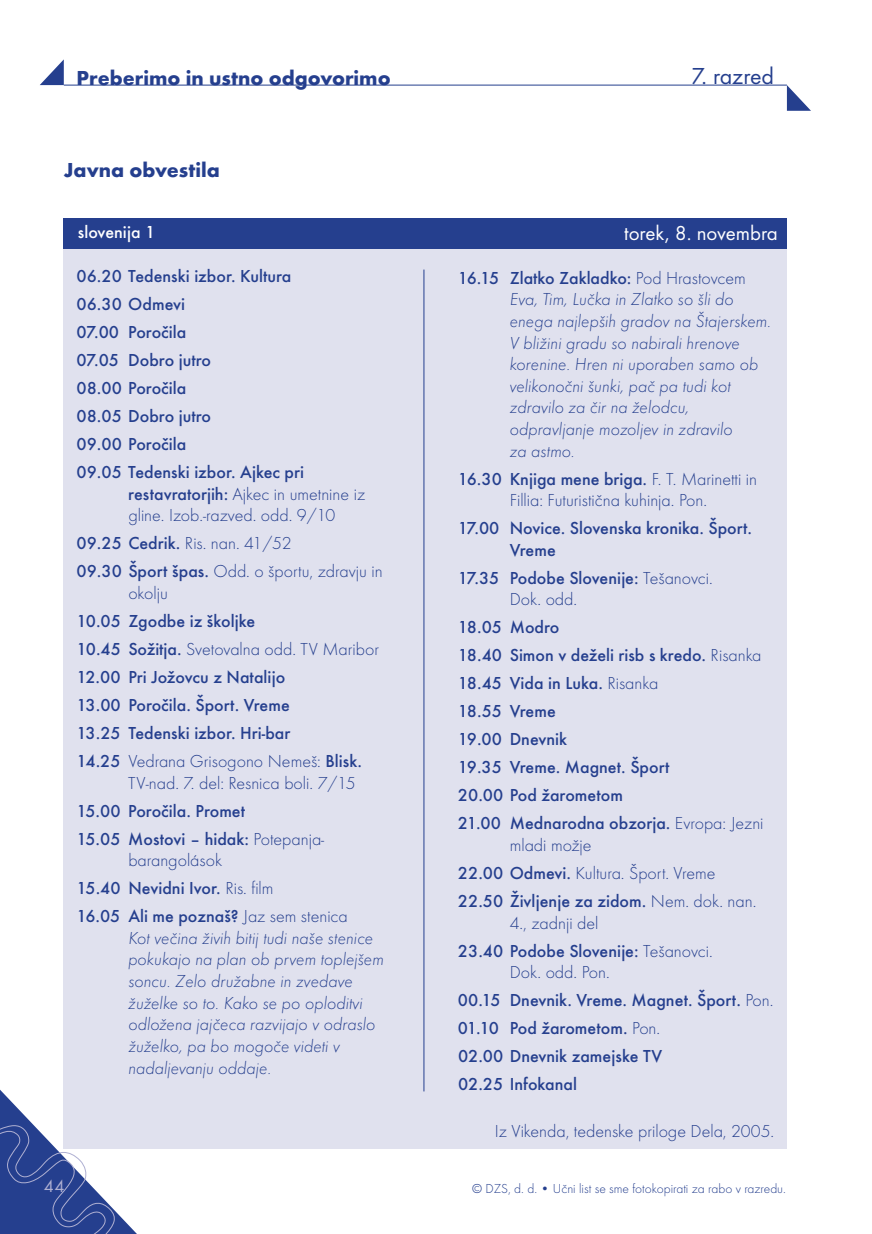
<style>
.page{position:relative;width:872px;height:1234px;background:#fff}
.page>*{position:absolute;margin:0;border:0;box-sizing:border-box;transform-origin:0 0}
.t1{font:24px "Futura TCE";color:#253f8e}
.t2{font:700 21px "Futura TCE";color:#253f8e}
.t3{font:21px "Futura TCE";color:#fff}
.t4{font:500 18px/27.9px "Futura TCE";color:#253f8e}
.t5{font:18px/21.6px "Futura TCE Ligh Obli";color:#253f8e}
.t6{font:18px/21.6px "Futura TCE Ligh";color:#253f8e}
.t7{font:500 18px "Futura TCE";color:#fff}
.t8{font:18px "Futura TCE";color:#afb0d2}
.t9{font:13.5px "Futura TCE Ligh";color:#253f8e}
.s1{font-family:"Futura TCE";font-weight:500}
.s2{font-family:"Futura TCE Ligh";font-weight:400}
</style>
<div class="page">
<svg style="left:0;top:1074px;width:152px;height:159px"></svg>
<hr style="left:64px;top:85px;width:723px;height:1px;background:#253f8e">
<svg style="left:40px;top:59px;width:24px;height:26px"></svg>
<div style="left:64px;top:244px;width:723px;height:904px;background:#e0e1ee"></div>
<div style="left:64px;top:218px;width:723px;height:31px;background:#253f8e"></div>
<hr style="left:423px;top:269px;width:1px;height:822px;background:#253f8e">
<svg style="left:787px;top:85px;width:24px;height:26px"></svg>
<p class="t2" style="left:77px;top:65px;width:316px">Preberimo in ustno odgovorimo</p>
<h1 class="t1" style="left:691px;top:62px;width:85px">7. razred</h1>
<p class="t2" style="left:64px;top:157px;width:157px">Javna obvestila</p>
<p class="t7" style="left:78px;top:221px;width:79px">slovenija 1</p>
<p class="t3" style="left:624px;top:221px;width:155px">torek, 8. novembra</p>
<p class="t4" style="left:77px;top:262px;width:229px">06.20 Tedenski izbor. Kultura<br>06.30 Odmevi<br>07.00 Poročila<br>07.05 Dobro jutro<br>08.00 Poročila<br>08.05 Dobro jutro<br>09.00 Poročila<br>09.05 Tedenski izbor. Ajkec pri</p>
<p class="t6" style="left:128px;top:483px;width:238px"><span class="s1">restavratorjih:</span> Ajkec in umetnine iz gline. Izob.-razved. odd. 9/10</p>
<p class="t6" style="left:77px;top:529px;width:308px;line-height:27.9px"><span class="s1">09.25 Cedrik.</span> Ris. nan. 41/52<br><span class="s1">09.30 Šport špas.</span> Odd. o športu, zdravju in</p>
<p class="t6" style="left:128px;top:582px;width:41px">okolju</p>
<p class="t4" style="left:77px;top:607px;width:180px">10.05 Zgodbe iz školjke</p>
<p class="t6" style="left:77px;top:638px;width:304px"><span class="s1">10.45 Sožitja.</span> Svetovalna odd. TV Maribor</p>
<p class="t4" style="left:77px;top:662px;width:215px">12.00 Pri Jožovcu z Natalijo<br>13.00 Poročila. Šport. Vreme<br>13.25 Tedenski izbor. Hri-bar</p>
<p class="t6" style="left:128px;top:750px;width:235px;text-indent:-52px"><span class="s1">14.25</span> Vedrana Grisogono Nemeš: <span class="s1">Blisk.<br></span>TV-nad. 7. del: Resnica boli. 7/15</p>
<p class="t4" style="left:77px;top:796px;width:249px">15.00 Poročila. Promet<br>15.05 Mostovi – hidak: <span class="s2">Potepanja-</span></p>
<p class="t6" style="left:128px;top:849px;width:95px">barangolások</p>
<p class="t4" style="left:77px;top:874px;width:273px">15.40 Nevidni Ivor. <span class="s2">Ris. film<br></span>16.05 Ali me poznaš? <span class="s2">Jaz sem stenica</span></p>
<p class="t5" style="left:128px;top:926px;width:257px">Kot večina živih bitij tudi naše stenice pokukajo na plan ob prvem toplejšem soncu. Zelo družabne in zvedave žuželke so to. Kako se po oploditvi odložena jajčeca razvijajo v odraslo žuželko, pa bo mogoče videti v nadaljevanju oddaje.</p>
<p class="t8" style="left:44px;top:1175px;width:22px">44</p>
<p class="t4" style="left:458px;top:264px;width:289px">16.15 Zlatko Zakladko: <span class="s2">Pod Hrastovcem</span></p>
<p class="t5" style="left:510px;top:288px;width:263px">Eva, Tim, Lučka in Zlatko so šli do enega najlepših gradov na Štajerskem.<br>V bližini gradu so nabirali hrenove korenine. Hren ni uporaben samo ob velikonočni šunki, pač pa tudi kot zdravilo za čir na želodcu, odpravljanje mozoljev in zdravilo<br>za astmo.</p>
<p class="t4" style="left:458px;top:464px;width:300px">16.30 Knjiga mene briga. <span class="s2">F. T. Marinetti in</span></p>
<p class="t6" style="left:510px;top:489px;width:199px">Fillia: Futuristična kuhinja. Pon.</p>
<p class="t4" style="left:510px;top:517px;width:244px;line-height:21.6px;text-indent:-52px">17.00 Novice. Slovenska kronika. Šport.<br>Vreme</p>
<p class="t4" style="left:458px;top:563px;width:256px">17.35 Podobe Slovenije: <span class="s2">Tešanovci.</span></p>
<p class="t6" style="left:510px;top:588px;width:69px">Dok. odd.</p>
<p class="t4" style="left:458px;top:613px;width:307px">18.05 Modro<br>18.40 Simon v deželi risb s kredo. <span class="s2">Risanka<br></span>18.45 Vida in Luka. <span class="s2">Risanka<br></span>18.55 Vreme<br>19.00 Dnevnik<br>19.35 Vreme. Magnet. Šport<br>20.00 Pod žarometom<br>21.00 Mednarodna obzorja. <span class="s2">Evropa: Jezni</span></p>
<p class="t6" style="left:458px;top:831px;width:259px;line-height:27.9px;text-indent:52px">mladi možje<br><span class="s1">22.00 Odmevi.</span> Kultura. Šport. Vreme</p>
<p class="t4" style="left:458px;top:886px;width:300px">22.50 Življenje za zidom. <span class="s2">Nem. dok. nan.</span></p>
<p class="t6" style="left:510px;top:911px;width:90px">4., zadnji del</p>
<p class="t4" style="left:458px;top:936px;width:256px">23.40 Podobe Slovenije: <span class="s2">Tešanovci.</span></p>
<p class="t6" style="left:510px;top:961px;width:101px">Dok. odd. Pon.</p>
<p class="t4" style="left:458px;top:986px;width:317px">00.15 Dnevnik. Vreme. Magnet. Šport. <span class="s2">Pon.<br></span>01.10 Pod žarometom. <span class="s2">Pon.<br></span>02.00 Dnevnik zamejske TV<br>02.25 Infokanal</p>
<p class="t6" style="left:495px;top:1119px;width:281px">Iz Vikenda, tedenske priloge Dela, 2005.</p>
<p class="t9" style="left:472px;top:1180px;width:315px">© DZS, d. d. • Učni list se sme fotokopirati za rabo v razredu.</p>
</div>
